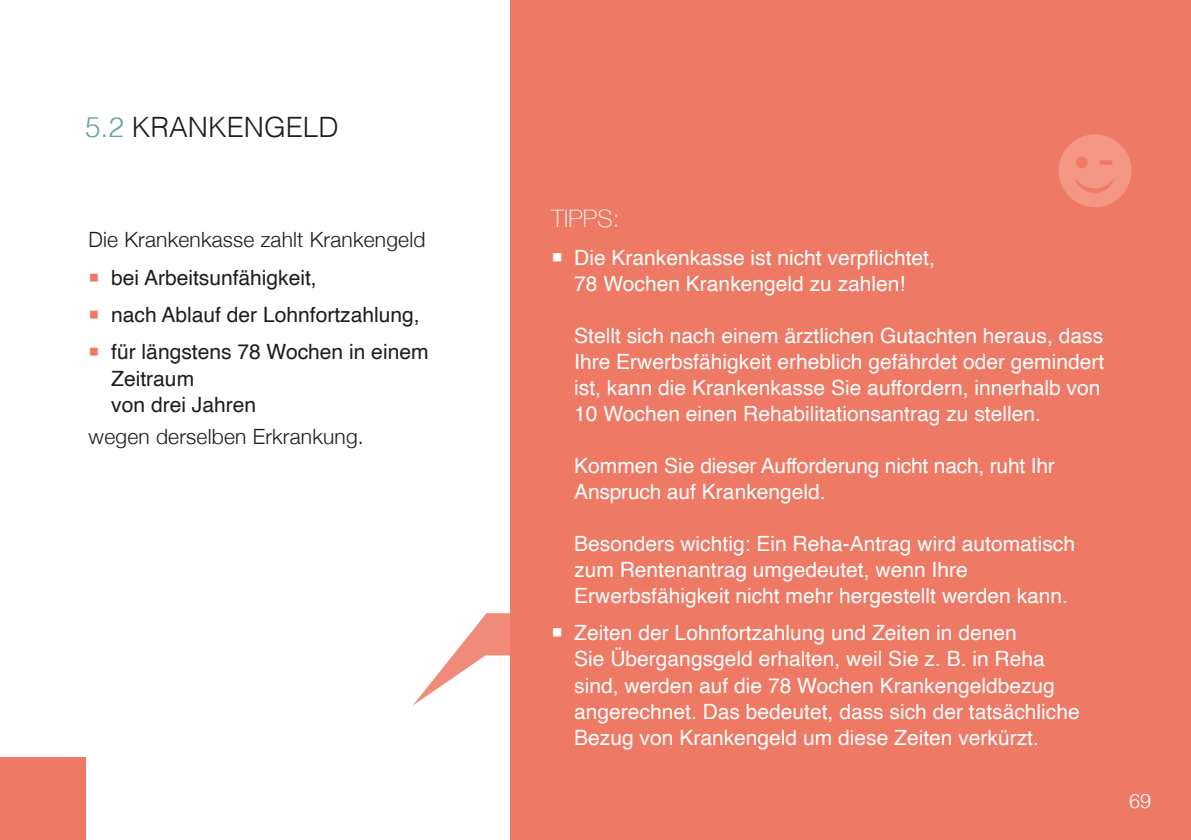
<style>
.page{position:relative;width:1191px;height:840px;background:#fff}
.page>*{position:absolute;margin:0;border:0;box-sizing:border-box;transform-origin:0 0}
.t1{font:300 28px "Helvetica";color:#1d1d1b}
.t2{font:100 24px "Helvetica Neue";letter-spacing:.01em;color:#fff}
.t3{font:21px/26px "Helvetica";color:#fff}
.t4{font:21px/37.4px "Helvetica";color:#1d1d1b}
.t5{font:300 21px "Helvetica Neue";letter-spacing:.01em;color:#1d1d1b}
.t6{font:300 20px "Helvetica";color:#fff}
.s1{color:#69a1a5}
</style>
<div class="page">
<div style="left:510px;top:0;width:681px;height:839px;background:#ee7965"></div>
<svg style="left:413px;top:613px;width:97px;height:92px"></svg>
<div style="left:0;top:756px;width:85px;height:83px;background:#ee7965"></div>
<div style="left:1060px;top:136px;width:69px;height:69px;background:#f39782;border-radius:50%"></div>
<div style="left:1058px;top:134px;width:73px;height:73px;border:4px solid #f39782;border-radius:50%"></div>
<svg style="left:1075px;top:157px;width:39px;height:36px"></svg>
<h1 class="t1" style="left:85px;top:103px;width:255px"><span class="s1">5.2</span> KRANKENGELD</h1>
<p class="t5" style="left:89px;top:223px;width:338px">Die Krankenkasse zahlt Krankengeld</p>
<p class="t4" style="left:111px;top:259px;width:319px">bei Arbeitsunfähigkeit,<br>nach Ablauf der Lohnfortzahlung, für längstens 78 Wochen in einem</p>
<p class="t4" style="left:111px;top:365px;width:146px;line-height:26px">Zeitraum<br>von drei Jahren</p>
<p class="t5" style="left:89px;top:419px;width:277px">wegen derselben Erkrankung.</p>
<p class="t2" style="left:551px;top:200px;width:69px">TIPPS:</p>
<p class="t3" style="left:574px;top:245px;width:362px">Die Krankenkasse ist nicht verpflichtet,<br>78 Wochen Krankengeld zu zahlen!</p>
<p class="t3" style="left:574px;top:323px;width:531px">Stellt sich nach einem ärztlichen Gutachten heraus, dass Ihre Erwerbsfähigkeit erheblich gefährdet oder gemindert ist, kann die Krankenkasse Sie auffordern, innerhalb von 10 Wochen einen Rehabilitationsantrag zu stellen.</p>
<p class="t3" style="left:574px;top:453px;width:482px">Kommen Sie dieser Aufforderung nicht nach, ruht Ihr<br>Anspruch auf Krankengeld.</p>
<p class="t3" style="left:574px;top:531px;width:502px">Besonders wichtig: Ein Reha-Antrag wird automatisch zum Rentenantrag umgedeutet, wenn Ihre<br>Erwerbsfähigkeit nicht mehr hergestellt werden kann.</p>
<p class="t3" style="left:574px;top:620px;width:507px">Zeiten der Lohnfortzahlung und Zeiten in denen<br>Sie Übergangsgeld erhalten, weil Sie z. B. in Reha sind, werden auf die 78 Wochen Krankengeldbezug angerechnet. Das bedeutet, dass sich der tatsächliche Bezug von Krankengeld um diese Zeiten verkürzt.</p>
<p class="t6" style="left:1129px;top:783px;width:24px">69</p>
</div>
